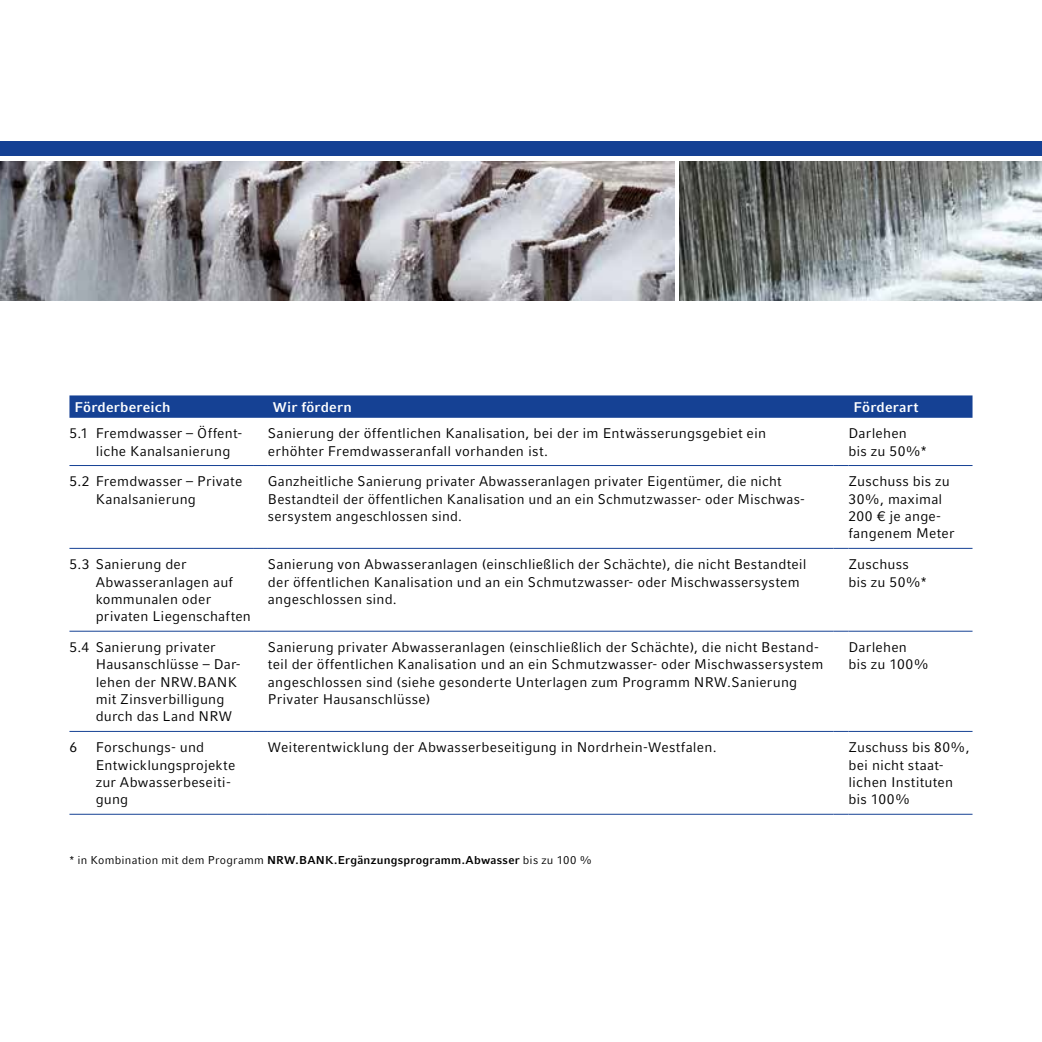
<style>
.page{position:relative;width:1042px;height:1042px;background:#fff}
.page>*{position:absolute;margin:0;border:0;box-sizing:border-box;transform-origin:0 0}
.t1{font:14px/17.3px "Compatil Fact LT";letter-spacing:.015em;color:#000}
.t2{font:700 14px "Compatil Fact LT";letter-spacing:.01em;color:#fff}
.t3{font:11.38px "Compatil Fact LT";letter-spacing:.02em;color:#000}
.s1{font-weight:700}
</style>
<div class="page">
<svg style="left:69px;top:395px;width:903px;height:23px;background:#1b4697"></svg>
<hr style="left:69px;top:465px;width:184px;height:1px;background:#154194">
<svg style="left:253px;top:465px;width:15px;height:1px"></svg>
<hr style="left:268px;top:465px;width:565px;height:1px;background:#154194">
<svg style="left:833px;top:465px;width:15px;height:1px"></svg>
<hr style="left:848px;top:465px;width:124px;height:1px;background:#154194">
<hr style="left:69px;top:548px;width:184px;height:1px;background:#154194">
<svg style="left:253px;top:548px;width:15px;height:1px"></svg>
<hr style="left:268px;top:548px;width:565px;height:1px;background:#154194">
<svg style="left:833px;top:548px;width:15px;height:1px"></svg>
<hr style="left:848px;top:548px;width:124px;height:1px;background:#154194">
<hr style="left:69px;top:631px;width:184px;height:1px;background:#154194">
<svg style="left:253px;top:631px;width:15px;height:1px"></svg>
<hr style="left:268px;top:631px;width:565px;height:1px;background:#154194">
<svg style="left:833px;top:631px;width:15px;height:1px"></svg>
<hr style="left:848px;top:631px;width:124px;height:1px;background:#154194">
<hr style="left:69px;top:731px;width:184px;height:1px;background:#154194">
<svg style="left:253px;top:731px;width:15px;height:1px"></svg>
<hr style="left:268px;top:731px;width:565px;height:1px;background:#154194">
<svg style="left:833px;top:731px;width:15px;height:1px"></svg>
<hr style="left:848px;top:731px;width:124px;height:1px;background:#154194">
<hr style="left:69px;top:814px;width:184px;height:1px;background:#154194">
<svg style="left:253px;top:814px;width:15px;height:1px"></svg>
<hr style="left:268px;top:814px;width:565px;height:1px;background:#154194">
<svg style="left:833px;top:814px;width:15px;height:1px"></svg>
<hr style="left:848px;top:814px;width:124px;height:1px;background:#154194">
<img style="left:0;top:161px;width:675px;height:139px">
<img style="left:680px;top:161px;width:362px;height:139px">
<div style="left:0;top:141px;width:1042px;height:15px;background:#154194"></div>
<p class="t2" style="left:74px;top:399px;width:97px">Förderbereich</p>
<p class="t2" style="left:273px;top:399px;width:80px">Wir fördern</p>
<p class="t2" style="left:853px;top:399px;width:67px">Förderart</p>
<p class="t1" style="left:96px;top:425px;width:148px;text-indent:-26px">5.1 Fremdwasser – Öffent&shy;liche Kanalsanierung</p>
<p class="t1" style="left:268px;top:425px;width:500px">Sanierung der öffentlichen Kanalisation, bei der im Entwässerungsgebiet ein erhöhter Fremdwasseranfall vorhanden ist.</p>
<p class="t1" style="left:848px;top:425px;width:80px">Darlehen bis zu 50%*</p>
<p class="t1" style="left:96px;top:473px;width:148px;text-indent:-26px">5.2 Fremdwasser – Private<br>Kanalsanierung</p>
<p class="t1" style="left:268px;top:473px;width:538px">Ganzheitliche Sanierung privater Abwasseranlagen privater Eigentümer, die nicht<br>Bestandteil der öffentlichen Kanalisation und an ein Schmutzwasser- oder Mischwas&shy;sersystem angeschlossen sind.</p>
<p class="t1" style="left:848px;top:473px;width:108px">Zuschuss bis zu<br>30%, maximal<br>200 € je ange&shy;fangenem Meter</p>
<p class="t1" style="left:96px;top:555px;width:157px;text-indent:-26px">5.3 Sanierung der<br>Abwasseranlagen auf kommunalen oder privaten Liegenschaften</p>
<p class="t1" style="left:268px;top:555px;width:540px">Sanierung von Abwasseranlagen (einschließlich der Schächte), die nicht Bestandteil der öffentlichen Kanalisation und an ein Schmutzwasser- oder Mischwassersystem angeschlossen sind.</p>
<p class="t1" style="left:848px;top:555px;width:80px">Zuschuss bis zu 50%*</p>
<p class="t1" style="left:96px;top:638px;width:147px;text-indent:-26px">5.4 Sanierung privater<br>Hausanschlüsse – Dar&shy;lehen der NRW.BANK mit Zinsverbilligung durch das Land NRW</p>
<p class="t1" style="left:268px;top:638px;width:557px">Sanierung privater Abwasseranlagen (einschließlich der Schächte), die nicht Bestand&shy;teil der öffentlichen Kanalisation und an ein Schmutzwasser- oder Mischwassersystem angeschlossen sind (siehe gesonderte Unterlagen zum Programm NRW.Sanierung Privater Hausanschlüsse)</p>
<p class="t1" style="left:848px;top:638px;width:82px">Darlehen<br>bis zu 100%</p>
<p class="t1" style="left:69px;top:738px;width:9px">6</p>
<p class="t1" style="left:96px;top:738px;width:141px">Forschungs- und<br>Entwicklungsprojekte zur Abwasserbeseiti&shy;gung</p>
<p class="t1" style="left:268px;top:738px;width:450px">Weiterentwicklung der Abwasserbeseitigung in Nordrhein-Westfalen.</p>
<p class="t1" style="left:848px;top:738px;width:123px">Zuschuss bis 80%, bei nicht staat&shy;lichen Instituten bis 100%</p>
<p class="t3" style="left:69px;top:854px;width:524px">* in Kombination mit dem Programm <span class="s1">NRW.BANK.Ergänzungsprogramm.Abwasser</span> bis zu 100 %</p>
</div>
